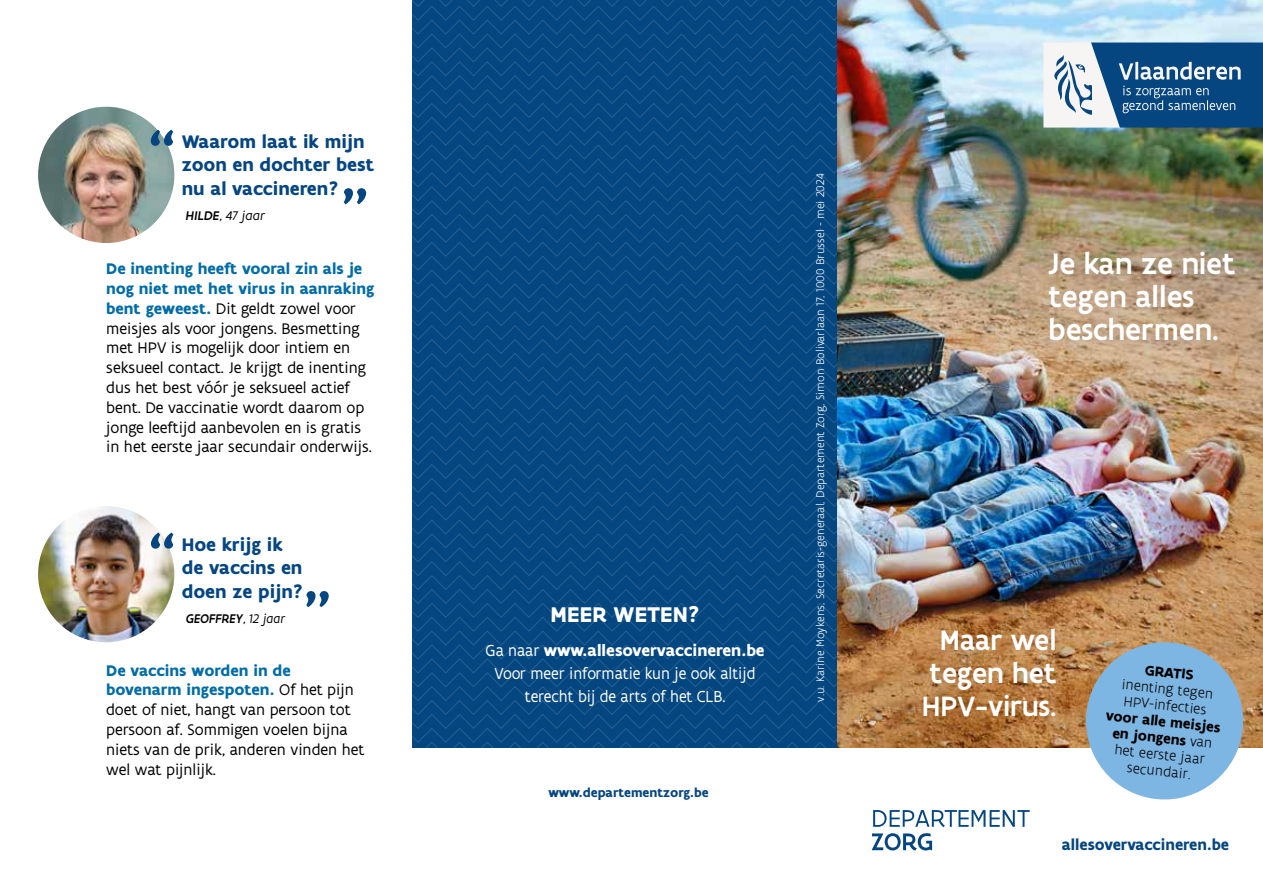
<style>
.page{position:relative;width:1263px;height:893px;background:#fff}
.page>*{position:absolute;margin:0;border:0;box-sizing:border-box;transform-origin:0 0}
.t1{font:700 54px "Flanders Art Sans";color:#054681}
.t2{font:500 31.5px/33px "Flanders Art Sans";color:#fff}
.t3{font:500 30px/33px "Flanders Art Sans";color:#fff;text-align:justify}
.t4{font:700 22.8px "Flanders Art Sans";letter-spacing:.005em;color:#fff}
.t5{font:700 19.5px/23.2px "Flanders Art Sans";color:#054681}
.t6{font:17.1px/22.8px "Flanders Art Sans";color:#fff;text-align:center;scale:.95 1}
.t7{font:16.5px/19.8px "Flanders Art Sans";color:#000}
.t8{font:700 16.5px "Flanders Art Sans";color:#054681}
.t9{font:300 15px/16.5px "Flanders Art Sans";color:#000}
.t10{font:700 15px "Flanders Art Sans";color:#000}
.t11{font:700 13.5px "Flanders Art Sans";color:#054681}
.t12{font:italic 500 13.5px "Flanders Art Sans";letter-spacing:.005em;color:#000;scale:.95 1}
.t13{font:italic 13.5px "Flanders Art Sans";color:#000}
.t14{font:300 12px "Flanders Art Sans";color:#fff}
.s1{font-weight:500}
.s2{font-weight:700;color:#016ca6}
.s3{font-weight:400}
.s4{font-weight:700}
</style>
<div class="page">
<svg style="left:412px;top:0;width:426px;height:748px;background:#064881"></svg>
<img style="left:838px;top:0;width:425px;height:748px">
<div style="left:908px;top:614px;width:162px;height:117px;background:#000;opacity:.15"></div>
<div style="left:1035px;top:237px;width:214px;height:119px;background:#000;opacity:.15"></div>
<svg style="left:1082px;top:638px;width:165px;height:162px;background:#96b7cf"></svg>
<img style="left:38px;top:506px;width:136px;height:136px;border-radius:68px">
<img style="left:38px;top:107px;width:136px;height:136px;border-radius:68px">
<svg style="left:873px;top:810px;width:157px;height:17px"></svg>
<svg style="left:872px;top:833px;width:60px;height:17px"></svg>
<svg style="left:1043px;top:43px;width:220px;height:85px"></svg>
<h1 class="t1" style="left:148px;top:116px;width:30px">“</h1>
<p class="t5" style="left:182px;top:131px;width:194px">Waarom laat ik mijn zoon en dochter best nu al vaccineren?</p>
<p class="t13" style="left:186px;top:207px;width:81px"><span class="s1">HILDE</span>, 47 jaar</p>
<h1 class="t1" style="left:341px;top:175px;width:30px">”</h1>
<p class="t7" style="left:106px;top:259px;width:270px"><span class="s2">De inenting heeft vooral zin als je nog niet met het virus in aanraking bent geweest.</span> Dit geldt zowel voor meisjes als voor jongens. Besmetting met HPV is mogelijk door intiem en seksueel contact. Je krijgt de inenting dus het best vóór je seksueel actief bent. De vaccinatie wordt daarom op jonge leeftijd aanbevolen en is gratis in het eerste jaar secundair onderwijs.</p>
<h1 class="t1" style="left:148px;top:519px;width:30px">“</h1>
<p class="t5" style="left:182px;top:533px;width:123px">Hoe krijg ik de vaccins en doen ze pijn?</p>
<p class="t12" style="left:186px;top:610px;width:106px">GEOFFREY<span class="s3">, 12 jaar</span></p>
<h1 class="t1" style="left:303px;top:577px;width:30px">”</h1>
<p class="t7" style="left:106px;top:660px;width:260px"><span class="s2">De vaccins worden in de bovenarm ingespoten.</span> Of het pijn doet of niet, hangt van persoon tot persoon af. Sommigen voelen bijna niets van de prik, anderen vinden het wel wat pijnlijk.</p>
<h3 class="t4" style="left:550px;top:600px;width:151px">MEER WETEN?</h3>
<p class="t6" style="left:486px;top:639px;width:295px">Ga naar <span class="s4">www.allesovervaccineren.be<br></span>Voor meer informatie kun je ook altijd terecht bij de arts of het CLB.</p>
<p class="t11" style="left:548px;top:784px;width:162px">www.departementzorg.be</p>
<p class="t14" style="left:813px;top:702px;width:529px;rotate:-90deg">v.u. Karine Moykens, Secretaris-generaal, Departement Zorg, Simon Bolivarlaan 17, 1000 Brussel - mei 2024</p>
<h2 class="t2" style="left:1049px;top:247px;width:188px">Je kan ze niet tegen alles beschermen.</h2>
<h3 class="t3" style="left:922px;top:623px;width:136px;text-indent:18px">Maar wel tegen het HPV-virus.</h3>
<p class="t10" style="left:1146px;top:660px;width:50px;rotate:6deg">GRATIS</p>
<p class="t9" style="left:1123px;top:676px;width:93px;rotate:6deg">inenting tegen<br>HPV-infecties</p>
<p class="t9" style="left:1107px;top:707px;width:117px;text-align:center;rotate:6deg"><span class="s4">voor alle meisjes en jongens</span> van het eerste jaar secundair.</p>
<p class="t8" style="left:1062px;top:835px;width:169px">allesovervaccineren.be</p>
</div>
